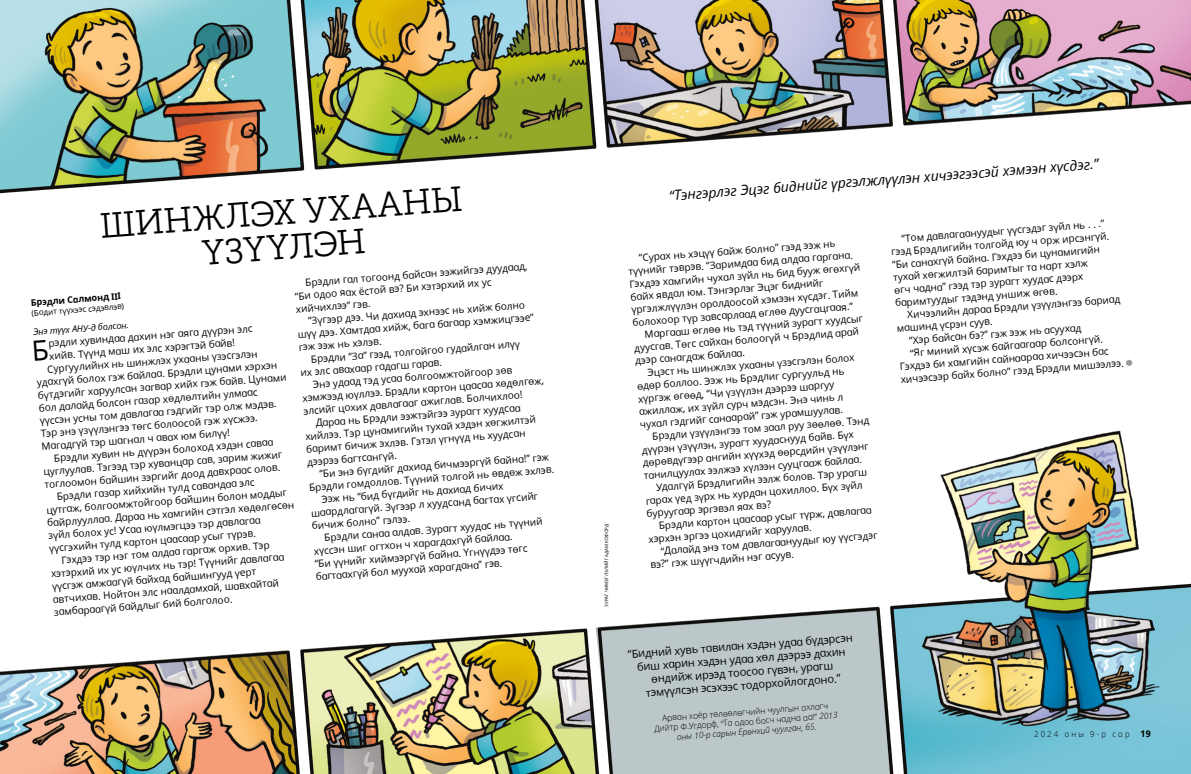
<style>
.page{position:relative;width:1191px;height:774px;background:#fff}
.page>*{position:absolute;margin:0;border:0;box-sizing:border-box;transform-origin:0 0}
.h1_MUSEO_title{font:35px/35px "Museo Slablds Lat 300";color:#000;text-align:center}
.t1{font:italic 14px "Dots Solidlds Lat";color:#000}
.p1_aside_quote_first{font:11px/13.2px "Dots Solidlds Lat";color:#000;text-align:center}
.p1{font:10px/12.8px "Dots Solidlds Lat";color:#000}
.p1_first{font:10px/12.8px "Dots Solidlds Lat";color:#000}
.p1_bio{font:italic 9px "Dots Solidlds Lat";color:#000}
.p1_author-name{font:700 9px "Dots Solidlds Lat";color:#000}
.p1_aside_quote_citation{font:300 8.5px/9.9px "Dots Solidlds Lat";color:#000;text-align:center}
.t2{font:300 8.2px "Dots Solidlds Lat";letter-spacing:.28em;color:#000;scale:.95 1}
.p1_author-role{font:8px "Dots Solidlds Lat";color:#000}
.t3{font:4.5px "Dots Solidlds Lat";color:#000}
.s1{font-family:"Ding P Ilds Dpi";font-size:8.5px;color:#969798}
.s2{font-style:italic}
.s3{font-weight:700;font-size:9.2px}
</style>
<div class="page">
<img style="left:0;top:0;width:1191px;height:774px">
<svg style="left:34px;top:340px;width:14px;height:21px"></svg>
<p class="h1_MUSEO_title" style="left:99px;top:206px;width:365px;rotate:-4deg">ШИНЖЛЭХ УХААНЫ<br>ҮЗҮҮЛЭН</p>
<p class="p1" style="left:294px;top:276px;width:235px;text-indent:11px;rotate:-4deg">Брэдли гал тогоонд байсан ээжийгээ дуудаад, “Би одоо яах ёстой вэ? Би хэтэрхий их ус хийчихлээ” гэв.</p>
<p class="p1_author-name" style="left:31px;top:296px;width:92px;rotate:-4deg">Брэдли Салмонд III</p>
<p class="p1" style="left:296px;top:315px;width:238px;text-indent:11px;rotate:-4deg">“Зүгээр дээ. Чи дахиад эхнээс нь хийж болно шүү дээ. Хамтдаа хийж, бага багаар хэмжицгээе” гэж ээж нь хэлэв.</p>
<p class="p1_author-role" style="left:31px;top:307px;width:94px;rotate:-4deg">(Бодит түүхээс сэдэвлэв)</p>
<p class="p1_bio" style="left:33px;top:325px;width:97px;rotate:-4deg">Энэ түүх АНУ-д болсон.</p>
<p class="p1_first" style="left:48px;top:336px;width:206px;rotate:-4deg">рэдли хувиндаа дахин нэг аяга дүүрэн элс хийв. Түүнд маш их элс хэрэгтэй байв!</p>
<p class="p1" style="left:299px;top:353px;width:222px;text-indent:11px;rotate:-4deg">Брэдли “За” гээд, толгойгоо гудайлган илүү их элс авахаар гадагш гарав.</p>
<p class="p1" style="left:36px;top:363px;width:251px;text-indent:11px;rotate:-4deg">Сургуулийнх нь шинжлэх ухааны үзэсгэлэн удахгүй болох гэж байлаа. Брэдли цунами хэрхэн бүтдэгийг харуулсан загвар хийх гэж байв. Цунами бол далайд болсон газар хөдлөлтийн улмаас үүссэн усны том давлагаа гэдгийг тэр олж мэдэв.<br>Тэр энэ үзүүлэнгээ төгс болоосой гэж хүсжээ.<br>Магадгүй тэр шагнал ч авах юм билүү!</p>
<p class="p1" style="left:301px;top:379px;width:244px;text-indent:11px;rotate:-4deg">Энэ удаад тэд усаа болгоомжтойгоор зөв хэмжээд юүллээ. Брэдли картон цаасаа хөдөлгөж, элсийг цохих давлагааг ажиглав. Болчихлоо!</p>
<p class="p1" style="left:304px;top:417px;width:232px;text-indent:11px;rotate:-4deg">Дараа нь Брэдли ээжтэйгээ зурагт хуудсаа хийлээ. Тэр цунамигийн тухай хэдэн хөгжилтэй баримт бичиж эхлэв. Гэтэл үгнүүд нь хуудсан дээрээ багтсангүй.</p>
<p class="p1" style="left:42px;top:452px;width:241px;text-align:center;rotate:-4deg">Брэдли хувин нь дүүрэн болоход хэдэн саваа цуглуулав. Тэгээд тэр хуванцар сав, зарим жижиг тоглоомон байшин зэргийг доод давхраас олов.</p>
<p class="p1" style="left:308px;top:468px;width:247px;text-indent:11px;rotate:-4deg">“Би энэ бүгдийг дахиад бичмээргүй байна!” гэж<br>Брэдли гомдоллов. Түүний толгой нь өвдөж эхлэв.</p>
<p class="p1" style="left:45px;top:490px;width:249px;text-indent:11px;rotate:-4deg">Брэдли газар хийхийн тулд савандаа элс цутгаж, болгоомжтойгоор байшин болон моддыг байрлууллаа. Дараа нь хамгийн сэтгэл хөдөлгөсөн зүйл болох ус! Усаа юүлмэгцээ тэр давлагаа үүсгэхийн тулд картон цаасаар усыг түрэв.</p>
<p class="p1" style="left:310px;top:493px;width:229px;text-indent:11px;rotate:-4deg">Ээж нь “бид бүгдийг нь дахиад бичих шаардлагагүй. Зүгээр л хуудсанд багтах үгсийг бичиж болно” гэлээ.</p>
<p class="p1" style="left:312px;top:531px;width:232px;text-indent:11px;rotate:-4deg">Брэдли санаа алдав. Зурагт хуудас нь түүний хүссэн шиг огтхон ч харагдахгүй байлаа.<br>“Би үүнийг хиймээргүй байна. Үгнүүдээ төгс багтаахгүй бол муухай харагдана” гэв.</p>
<p class="p1" style="left:50px;top:554px;width:235px;text-indent:11px;rotate:-4deg">Гэхдээ тэр нэг том алдаа гаргаж орхив. Тэр хэтэрхий их ус юүлчих нь тэр! Түүнийг давлагаа үүсгэж амжаагүй байхад байшингууд үерт автчихав. Нойтон элс наалдамхай, шавхайтай замбараагүй байдлыг бий болголоо.</p>
<p class="t3" style="left:603px;top:607px;width:84px;rotate:-90deg">ЗУРАГ ЧИМЭГЛЭЛИЙГ АДАМ КОФОРД</p>
<p class="t1" style="left:668px;top:184px;width:432px;rotate:-4deg">“Тэнгэрлэг Эцэг биднийг үргэлжлүүлэн хичээгээсэй хэмээн хүсдэг.”</p>
<p class="p1" style="left:627px;top:252px;width:233px;text-indent:11px;rotate:-4deg">“Сурах нь хэцүү байж болно” гээд ээж нь түүнийг тэврэв. “Заримдаа бид алдаа гаргана.<br>Гэхдээ хамгийн чухал зүйл нь бид бууж өгөхгүй байх явдал юм. Тэнгэрлэг Эцэг биднийг үргэлжлүүлэн оролдоосой хэмээн хүсдэг. Тийм болохоор түр завсарлаад өглөө дуусгацгаая.”</p>
<p class="p1" style="left:633px;top:328px;width:231px;text-indent:11px;rotate:-4deg">Маргааш өглөө нь тэд түүний зурагт хуудсыг дуусгав. Төгс сайхан болоогүй ч Брэдлид арай дээр санагдаж байлаа.</p>
<p class="p1" style="left:636px;top:367px;width:220px;text-indent:11px;rotate:-4deg">Эцэст нь шинжлэх ухааны үзэсгэлэн болох өдөр боллоо. Ээж нь Брэдлиг сургуульд нь хүргэж өгөөд, “Чи үзүүлэн дээрээ шаргуу ажиллаж, их зүйл сурч мэдсэн. Энэ чинь л чухал гэдгийг санаарай” гэж урамшуулав.</p>
<p class="p1" style="left:640px;top:430px;width:230px;text-indent:11px;rotate:-4deg">Брэдли үзүүлэнгээ том заал руу зөөлөө. Тэнд дүүрэн үзүүлэн, зурагт хуудаснууд байв. Бүх дөрөвдүгээр ангийн хүүхэд өөрсдийн үзүүлэнг танилцуулах ээлжээ хүлээн сууцгааж байлаа.</p>
<p class="p1" style="left:644px;top:481px;width:224px;text-indent:11px;rotate:-4deg">Удалгүй Брэдлигийн ээлж болов. Тэр урагш гарах үед зүрх нь хурдан цохиллоо. Бүх зүйл буруугаар эргэвэл яах вэ?</p>
<p class="p1" style="left:647px;top:519px;width:226px;text-indent:11px;rotate:-4deg">Брэдли картон цаасаар усыг түрж, давлагаа хэрхэн эргээ цохидгийг харуулав.</p>
<p class="p1" style="left:649px;top:545px;width:230px;text-indent:11px;rotate:-4deg">“Далайд энэ том давлагаануудыг юу үүсгэдэг вэ?” гэж шүүгчдийн нэг асуув.</p>
<p class="p1" style="left:890px;top:232px;width:220px;text-indent:11px;rotate:-4deg">“Том давлагаануудыг үүсгэдэг зүйл нь . . .” гээд Брэдлигийн толгойд юу ч орж ирсэнгүй. “Би санахгүй байна. Гэхдээ би цунамигийн тухай хөгжилтэй баримтыг та нарт хэлж<br>өгч чадна” гээд тэр зурагт хуудас дээрх баримтуудыг тэдэнд уншиж өгөв.</p>
<p class="p1" style="left:895px;top:309px;width:226px;line-height:13.1px;text-indent:11px;rotate:-4deg">Хичээлийн дараа Брэдли үзүүлэнгээ бариад машинд үсрэн суув.</p>
<p class="p1" style="left:908px;top:334px;width:174px;rotate:-4deg">“Хэр байсан бэ?” гэж ээж нь асуухад</p>
<p class="p1" style="left:898px;top:347px;width:234px;text-indent:11px;rotate:-4deg">“Яг миний хүсэж байгаагаар болсонгүй.<br>Гэхдээ би хамгийн сайнаараа хичээсэн бас хичээсээр байх болно” гээд Брэдли мишээлээ. <span class="s1">●</span></p>
<p class="p1_aside_quote_first" style="left:627px;top:647px;width:227px;rotate:-4deg">“Бидний хувь тавилан хэдэн удаа бүдэрсэн биш харин хэдэн удаа хөл дээрээ дахин өндийж ирээд тоосоо гүвэн, урагш тэмүүлсэн эсэхээс тодорхойлогдоно.”</p>
<p class="p1_aside_quote_citation" style="left:653px;top:713px;width:185px;rotate:-4deg">Арван хоёр төлөөлөгчийн чуулгын ахлагч<br>Дийтр Ф.Угдорф, “Та одоо босч чадна аа!” <span class="s2">2013 оны 10-р сарын Ерөнхий чуулган, 65</span>.</p>
<p class="t2" style="left:1034px;top:728px;width:124px">2024 оны 9-р сар <span class="s3">19</span></p>
</div>
